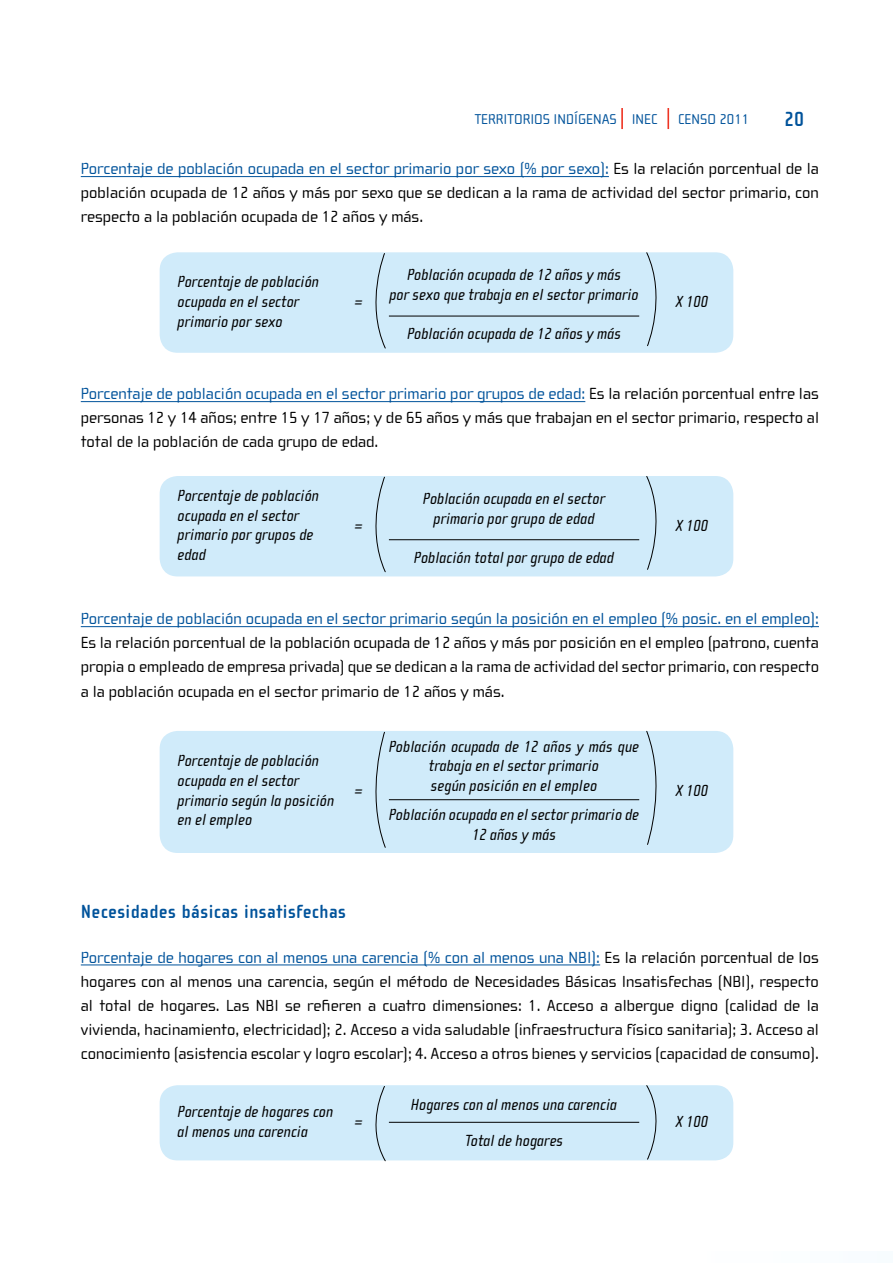
<style>
.page{position:relative;width:893px;height:1263px;background:#fff}
.page>*{position:absolute;margin:0;border:0;box-sizing:border-box;transform-origin:0 0}
.t1{font:700 21px "Cholla Sans";color:#00539b}
.t2{font:700 19.5px "Cholla Sans";letter-spacing:.02em;color:#00539b}
.t3{font:16.5px/24px "Cholla Wide";color:#000;text-align:justify}
.t4{font:italic 16.5px/19.8px "Cholla Sans";color:#000}
.t5{font:16.5px "Cholla Wide";color:#00539b}
.t6{font:14.55px "Cholla Wide";color:#00539b}
.s1{color:#00539b}
</style>
<div class="page">
<hr style="left:667px;top:108px;width:2px;height:21px;background:#ee3524">
<hr style="left:621px;top:108px;width:2px;height:21px;background:#ee3524">
<hr style="left:81px;top:176px;width:528px;height:1px;background:#00539b">
<hr style="left:81px;top:401px;width:504px;height:1px;background:#00539b">
<hr style="left:81px;top:626px;width:738px;height:1px;background:#00539b">
<hr style="left:81px;top:965px;width:519px;height:1px;background:#00539b">
<div style="left:160px;top:476px;width:573px;height:100px;background:#d0ebfa;border-radius:18px"></div>
<hr style="left:389px;top:539px;width:250px;height:1px;background:#000">
<svg style="left:375px;top:476px;width:11px;height:97px"></svg>
<svg style="left:646px;top:476px;width:11px;height:94px"></svg>
<div style="left:160px;top:252px;width:573px;height:101px;background:#d0ebfa;border-radius:18px"></div>
<hr style="left:389px;top:316px;width:250px;height:1px;background:#000">
<svg style="left:375px;top:253px;width:11px;height:96px"></svg>
<svg style="left:646px;top:252px;width:21px;height:94px"></svg>
<div style="left:160px;top:1085px;width:573px;height:75px;background:#d0ebfa;border-radius:18px"></div>
<hr style="left:389px;top:1122px;width:250px;height:1px;background:#000">
<svg style="left:365px;top:1086px;width:21px;height:76px"></svg>
<svg style="left:646px;top:1085px;width:11px;height:75px"></svg>
<div style="left:160px;top:731px;width:573px;height:122px;background:#d0ebfa;border-radius:18px"></div>
<hr style="left:389px;top:799px;width:250px;height:1px;background:#000">
<svg style="left:375px;top:731px;width:11px;height:117px"></svg>
<svg style="left:646px;top:730px;width:11px;height:115px"></svg>
<p class="t6" style="left:475px;top:111px;width:184px">TERRITORIOS INDÍGENAS INEC</p>
<p class="t6" style="left:678px;top:111px;width:73px">CENSO 2011</p>
<p class="t1" style="left:784px;top:108px;width:21px">20</p>
<p class="t3" style="left:81px;top:157px;width:740px"><span class="s1">Porcentaje de población ocupada en el sector primario por sexo (% por sexo):</span> Es la relación porcentual de la población ocupada de 12 años y más por sexo que se dedican a la rama de actividad del sector primario, con respecto a la población ocupada de 12 años y más.</p>
<p class="t4" style="left:178px;top:272px;width:143px">Porcentaje de población ocupada en el sector primario por sexo</p>
<p class="t4" style="left:355px;top:292px;width:10px">=</p>
<p class="t4" style="left:389px;top:265px;width:251px;text-align:center">Población ocupada de 12 años y más<br>por sexo que trabaja en el sector primario</p>
<p class="t4" style="left:407px;top:324px;width:216px">Población ocupada de 12 años y más</p>
<p class="t4" style="left:676px;top:292px;width:34px">X 100</p>
<p class="t3" style="left:81px;top:382px;width:740px"><span class="s1">Porcentaje de población ocupada en el sector primario por grupos de edad:</span> Es la relación porcentual entre las personas 12 y 14 años; entre 15 y 17 años; y de 65 años y más que trabajan en el sector primario, respecto al total de la población de cada grupo de edad.</p>
<p class="t4" style="left:178px;top:486px;width:143px">Porcentaje de población ocupada en el sector primario por grupos de edad</p>
<p class="t4" style="left:355px;top:515px;width:10px">=</p>
<p class="t4" style="left:423px;top:489px;width:184px;text-align:center">Población ocupada en el sector primario por grupo de edad</p>
<p class="t4" style="left:414px;top:547px;width:202px">Población total por grupo de edad</p>
<p class="t4" style="left:676px;top:515px;width:34px">X 100</p>
<p class="t5" style="left:81px;top:610px;width:740px">Porcentaje de población ocupada en el sector primario según la posición en el empleo (% posic. en el empleo):</p>
<p class="t3" style="left:81px;top:631px;width:740px">Es la relación porcentual de la población ocupada de 12 años y más por posición en el empleo (patrono, cuenta propia o empleado de empresa privada) que se dedican a la rama de actividad del sector primario, con respecto a la población ocupada en el sector primario de 12 años y más.</p>
<p class="t4" style="left:178px;top:751px;width:158px">Porcentaje de población ocupada en el sector primario según la posición en el empleo</p>
<p class="t4" style="left:355px;top:780px;width:10px">=</p>
<p class="t4" style="left:389px;top:736px;width:252px;text-align:center">Población ocupada de 12 años y más que trabaja en el sector primario<br>según posición en el empleo</p>
<p class="t4" style="left:389px;top:805px;width:252px;text-align:center">Población ocupada en el sector primario de<br>12 años y más</p>
<p class="t4" style="left:676px;top:780px;width:34px">X 100</p>
<p class="t2" style="left:81px;top:901px;width:267px">Necesidades básicas insatisfechas</p>
<p class="t3" style="left:81px;top:945px;width:740px"><span class="s1">Porcentaje de hogares con al menos una carencia (% con al menos una NBI):</span> Es la relación porcentual de los hogares con al menos una carencia, según el método de Necesidades Básicas Insatisfechas (NBI), respecto al total de hogares. Las NBI se refieren a cuatro dimensiones: 1. Acceso a albergue digno (calidad de la vivienda, hacinamiento, electricidad); 2. Acceso a vida saludable (infraestructura físico sanitaria); 3. Acceso al conocimiento (asistencia escolar y logro escolar); 4. Acceso a otros bienes y servicios (capacidad de consumo).</p>
<p class="t4" style="left:178px;top:1102px;width:157px">Porcentaje de hogares con al menos una carencia</p>
<p class="t4" style="left:355px;top:1112px;width:10px">=</p>
<p class="t4" style="left:411px;top:1095px;width:208px">Hogares con al menos una carencia</p>
<p class="t4" style="left:465px;top:1131px;width:100px">Total de hogares</p>
<p class="t4" style="left:676px;top:1112px;width:34px">X 100</p>
</div>
